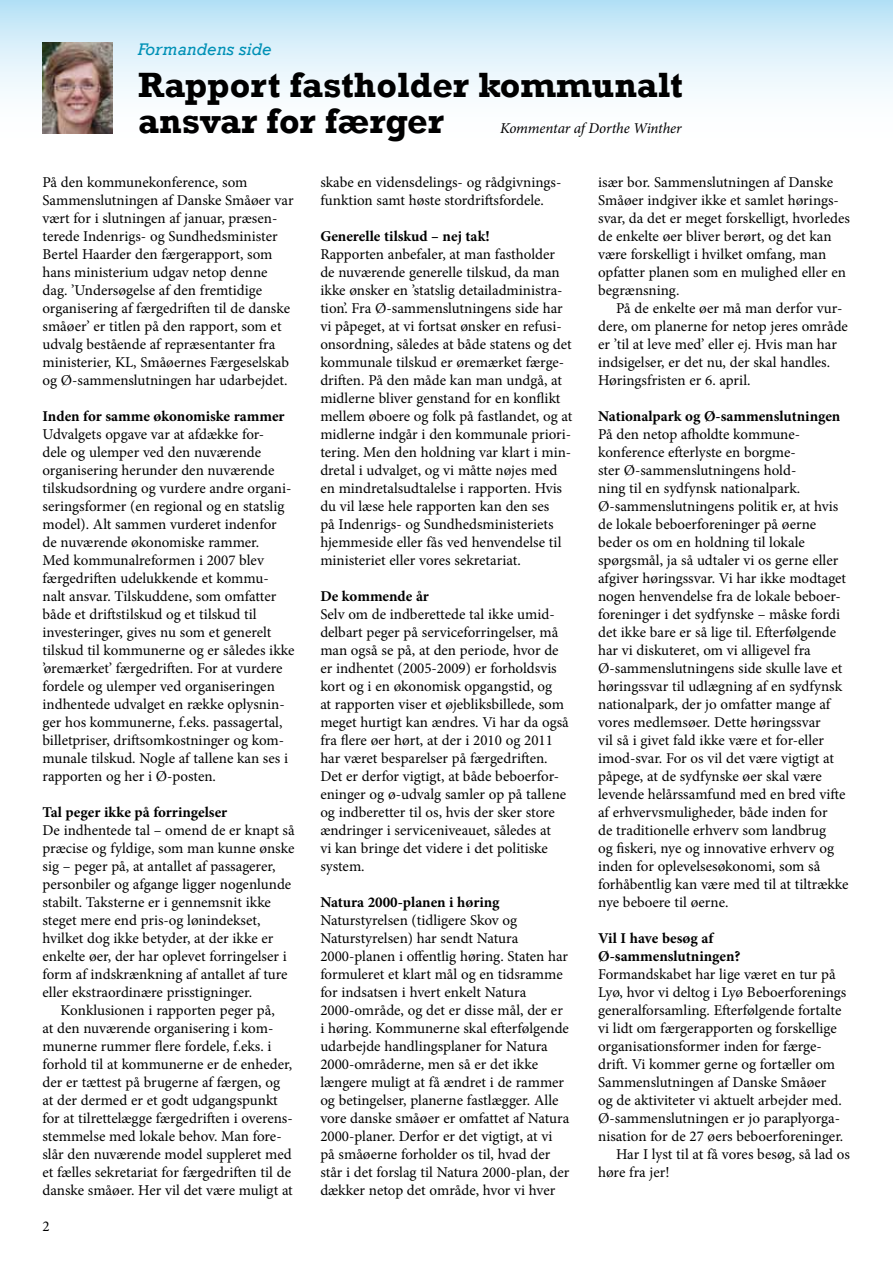
<style>
.page{position:relative;width:893px;height:1263px;background:#fff}
.page>*{position:absolute;margin:0;border:0;box-sizing:border-box;transform-origin:0 0}
.t1{font:700 36px/36px "Rockwell";color:#000}
.t2{font:italic 17.25px "Rockwell";letter-spacing:.01em;color:#0091b6}
.t3{font:15px/18px "Minion Pro";color:#000}
.t4{font:700 15px/18px "Minion Pro";color:#000}
.t5{font:italic 15px "Minion Pro";letter-spacing:-.01em;color:#000}
</style>
<div class="page">
<div style="left:0;top:0;width:893px;height:151px;background:linear-gradient(to bottom,#bfe5f7,#fff)"></div>
<img style="left:43px;top:42px;width:70px;height:92px">
<p class="t2" style="left:138px;top:39px;width:135px">Formandens side</p>
<h1 class="t1" style="left:138px;top:67px;width:546px">Rapport fastholder kommunalt ansvar for færger</h1>
<p class="t3" style="left:320px;top:173px;width:242px">skabe en vidensdelings- og rådgivnings&shy;funktion samt høste stordriftsfordele.</p>
<p class="t4" style="left:320px;top:227px;width:171px">Generelle tilskud – nej tak!</p>
<p class="t3" style="left:320px;top:245px;width:254px">Rapporten anbefaler, at man fastholder de nuværende generelle tilskud, da man ikke ønsker en ’statslig detailadministra&shy;tion’. Fra Ø-sammenslutningens side har vi påpeget, at vi fortsat ønsker en refusi&shy;onsordning, således at både statens og det kommunale tilskud er øremærket færge&shy;driften. På den måde kan man undgå, at midlerne bliver genstand for en konflikt mellem øboere og folk på fastlandet, og at midlerne indgår i den kommunale priori&shy;tering. Men den holdning var klart i min&shy;dretal i udvalget, og vi måtte nøjes med en mindretalsudtalelse i rapporten. Hvis du vil læse hele rapporten kan den ses<br>på Indenrigs- og Sundhedsministeriets hjemmeside eller fås ved henvendelse til ministeriet eller vores sekretariat.</p>
<p class="t4" style="left:320px;top:587px;width:110px">De kommende år</p>
<p class="t3" style="left:320px;top:605px;width:250px">Selv om de indberettede tal ikke umid&shy;delbart peger på serviceforringelser, må man også se på, at den periode, hvor de er indhentet (2005-2009) er forholdsvis kort og i en økonomisk opgangstid, og<br>at rapporten viser et øjebliksbillede, som meget hurtigt kan ændres. Vi har da også fra flere øer hørt, at der i 2010 og 2011 har været besparelser på færgedriften.<br>Det er derfor vigtigt, at både beboerfor&shy;eninger og ø-udvalg samler op på tallene og indberetter til os, hvis der sker store ændringer i serviceniveauet, således at<br>vi kan bringe det videre i det politiske system.</p>
<p class="t4" style="left:320px;top:893px;width:181px">Natura 2000-planen i høring</p>
<p class="t3" style="left:320px;top:911px;width:251px">Naturstyrelsen (tidligere Skov og Naturstyrelsen) har sendt Natura 2000-planen i offentlig høring. Staten har formuleret et klart mål og en tidsramme for indsatsen i hvert enkelt Natura 2000-område, og det er disse mål, der er i høring. Kommunerne skal efterfølgende udarbejde handlingsplaner for Natura 2000-områderne, men så er det ikke længere muligt at få ændret i de rammer og betingelser, planerne fastlægger. Alle vore danske småøer er omfattet af Natura 2000-planer. Derfor er det vigtigt, at vi på småøerne forholder os til, hvad der står i det forslag til Natura 2000-plan, der dækker netop det område, hvor vi hver</p>
<p class="t5" style="left:500px;top:118px;width:183px">Kommentar af Dorthe Winther</p>
<p class="t3" style="left:43px;top:173px;width:253px">På den kommunekonference, som Sammenslutningen af Danske Småøer var vært for i slutningen af januar, præsen&shy;terede Indenrigs- og Sundhedsminister Bertel Haarder den færgerapport, som hans ministerium udgav netop denne dag. ’Undersøgelse af den fremtidige organisering af færgedriften til de danske småøer’ er titlen på den rapport, som et udvalg bestående af repræsentanter fra ministerier, KL, Småøernes Færgeselskab og Ø-sammenslutningen har udarbejdet.</p>
<p class="t4" style="left:43px;top:407px;width:244px">Inden for samme økonomiske rammer</p>
<p class="t3" style="left:43px;top:425px;width:254px">Udvalgets opgave var at afdække for-<br>dele og ulemper ved den nuværende organisering herunder den nuværende tilskudsordning og vurdere andre organi&shy;seringsformer (en regional og en statslig model). Alt sammen vurderet indenfor de nuværende økonomiske rammer.<br>Med kommunalreformen i 2007 blev færgedriften udelukkende et kommu&shy;nalt ansvar. Tilskuddene, som omfatter både et driftstilskud og et tilskud til investeringer, gives nu som et generelt tilskud til kommunerne og er således ikke ’øremærket’ færgedriften. For at vurdere fordele og ulemper ved organiseringen indhentede udvalget en række oplysnin&shy;ger hos kommunerne, f.eks. passagertal, billetpriser, driftsomkostninger og kom&shy;munale tilskud. Nogle af tallene kan ses i rapporten og her i Ø-posten.</p>
<p class="t4" style="left:43px;top:803px;width:186px">Tal peger ikke på forringelser</p>
<p class="t3" style="left:43px;top:821px;width:254px">De indhentede tal – omend de er knapt så præcise og fyldige, som man kunne ønske sig – peger på, at antallet af passagerer, personbiler og afgange ligger nogenlunde stabilt. Taksterne er i gennemsnit ikke steget mere end pris-og lønindekset, hvilket dog ikke betyder, at der ikke er enkelte øer, der har oplevet forringelser i form af indskrænkning af antallet af ture eller ekstraordinære prisstigninger.</p>
<p class="t3" style="left:43px;top:1001px;width:252px;text-indent:18px">Konklusionen i rapporten peger på,<br>at den nuværende organisering i kom&shy;munerne rummer flere fordele, f.eks. i forhold til at kommunerne er de enheder, der er tættest på brugerne af færgen, og at der dermed er et godt udgangspunkt for at tilrettelægge færgedriften i overens&shy;stemmelse med lokale behov. Man fore&shy;slår den nuværende model suppleret med et fælles sekretariat for færgedriften til de danske småøer. Her vil det være muligt at</p>
<p class="t3" style="left:598px;top:173px;width:253px">især bor. Sammenslutningen af Danske Småøer indgiver ikke et samlet hørings&shy;svar, da det er meget forskelligt, hvorledes de enkelte øer bliver berørt, og det kan være forskelligt i hvilket omfang, man opfatter planen som en mulighed eller en begrænsning.</p>
<p class="t3" style="left:598px;top:299px;width:251px;text-indent:18px">På de enkelte øer må man derfor vur&shy;dere, om planerne for netop jeres område er ’til at leve med’ eller ej. Hvis man har indsigelser, er det nu, der skal handles.<br>Høringsfristen er 6. april.</p>
<p class="t4" style="left:598px;top:407px;width:244px">Nationalpark og Ø-sammenslutningen</p>
<p class="t3" style="left:598px;top:425px;width:252px">På den netop afholdte kommune&shy;konference efterlyste en borgme-<br>ster Ø-sammenslutningens hold-<br>ning til en sydfynsk nationalpark.<br>Ø-sammenslutningens politik er, at hvis de lokale beboerforeninger på øerne beder os om en holdning til lokale spørgsmål, ja så udtaler vi os gerne eller afgiver høringssvar. Vi har ikke modtaget nogen henvendelse fra de lokale beboer&shy;foreninger i det sydfynske – måske fordi det ikke bare er så lige til. Efterfølgende har vi diskuteret, om vi alligevel fra Ø-sammenslutningens side skulle lave et høringssvar til udlægning af en sydfynsk nationalpark, der jo omfatter mange af vores medlemsøer. Dette høringssvar<br>vil så i givet fald ikke være et for-eller imod-svar. For os vil det være vigtigt at påpege, at de sydfynske øer skal være levende helårssamfund med en bred vifte af erhvervsmuligheder, både inden for<br>de traditionelle erhverv som landbrug<br>og fiskeri, nye og innovative erhverv og inden for oplevelsesøkonomi, som så forhåbentlig kan være med til at tiltrække nye beboere til øerne.</p>
<p class="t4" style="left:598px;top:929px;width:144px">Vil I have besøg af<br>Ø-sammenslutningen?</p>
<p class="t3" style="left:598px;top:965px;width:239px">Formandskabet har lige været en tur på</p>
<p class="t3" style="left:598px;top:983px;width:250px">Lyø, hvor vi deltog i Lyø Beboerforenings</p>
<p class="t3" style="left:598px;top:1001px;width:245px">generalforsamling. Efterfølgende fortalte</p>
<p class="t3" style="left:598px;top:1019px;width:240px">vi lidt om færgerapporten og forskellige</p>
<p class="t3" style="left:598px;top:1037px;width:225px">organisationsformer inden for færge-</p>
<p class="t3" style="left:598px;top:1055px;width:238px">drift. Vi kommer gerne og fortæller om</p>
<p class="t3" style="left:598px;top:1073px;width:230px">Sammenslutningen af Danske Småøer</p>
<p class="t3" style="left:598px;top:1091px;width:245px">og de aktiviteter vi aktuelt arbejder med.</p>
<p class="t3" style="left:598px;top:1109px;width:243px">Ø-sammenslutningen er jo paraplyorga-</p>
<p class="t3" style="left:598px;top:1127px;width:247px">nisation for de 27 øers beboerforeninger.</p>
<p class="t3" style="left:616px;top:1145px;width:235px">Har I lyst til at få vores besøg, så lad os</p>
<p class="t3" style="left:598px;top:1163px;width:73px">høre fra jer!</p>
<p class="t3" style="left:43px;top:1217px;width:9px">2</p>
</div>
